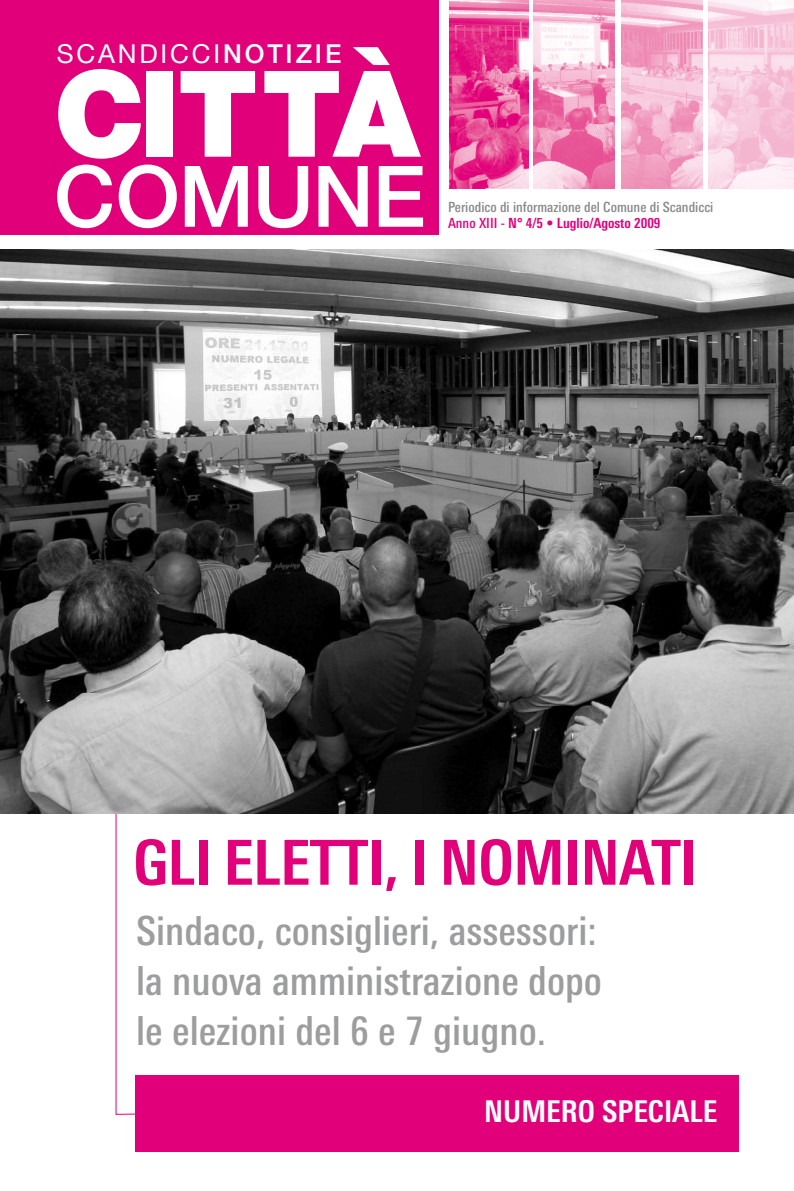
<style>
.page{position:relative;width:794px;height:1191px;background:#fff}
.page>*{position:absolute;margin:0;border:0;box-sizing:border-box;transform-origin:0 0}
.t1{font:900 120px "Helvetica Neue LT";letter-spacing:-.03em;color:#fff}
.t2{font:500 85px "Helvetica Neue LT";letter-spacing:-.01em;color:#fff}
.t3{font:700 condensed 62px "LT Univers";letter-spacing:-.01em;color:#e2007a}
.t4{font:500 condensed 40px/50px "LT Univers";color:#9c9d9f}
.t5{font:700 condensed 30px "LT Univers";color:#fff}
.t6{font:26px "Helvetica Neue LT";letter-spacing:.11em;color:#fff}
.t7{font:500 condensed 14px/16.9px "LT Univers";color:#87888a}
.s1{font-weight:500}
.s2{color:#e2007a}
.s3{font-weight:700;color:#e2007a}
</style>
<div class="page">
<div style="left:0;top:0;width:438px;height:235px;background:#e2007a"></div>
<div style="left:135px;top:1074px;width:603px;height:77px;background:#e2007a"></div>
<svg style="left:115px;top:814px;width:31px;height:301px"></svg>
<img style="left:0;top:249px;width:794px;height:565px">
<img style="left:708px;top:0;width:86px;height:188px">
<img style="left:621px;top:0;width:81px;height:188px">
<img style="left:534px;top:0;width:81px;height:188px">
<img style="left:450px;top:0;width:78px;height:188px">
<p class="t6" style="left:57px;top:39px;width:286px">SCANDICCI<span class="s1">NOTIZIE</span></p>
<h1 class="t1" style="left:54px;top:42px;width:368px">Città</h1>
<h2 class="t2" style="left:54px;top:146px;width:312px">COMUNE</h2>
<p class="t7" style="left:448px;top:198px;width:267px">Periodico di informazione del Comune di Scandicci<br><span class="s2">Anno XIII -</span> <span class="s3">N° 4/5 • LUGLIO/AGOSTO 2009</span></p>
<h3 class="t3" style="left:133px;top:826px;width:343px">GLI ELETTI, I NOMINA</h3>
<h3 class="t3" style="left:651px;top:826px;width:39px">TI</h3>
<p class="t4" style="left:136px;top:905px;width:467px">Sindaco, consiglieri, assessori: la nuova amministrazione dopo le elezioni del 6 e 7 giugno.</p>
<p class="t5" style="left:484px;top:1094px;width:235px">NUMERO SPECIALE</p>
</div>
